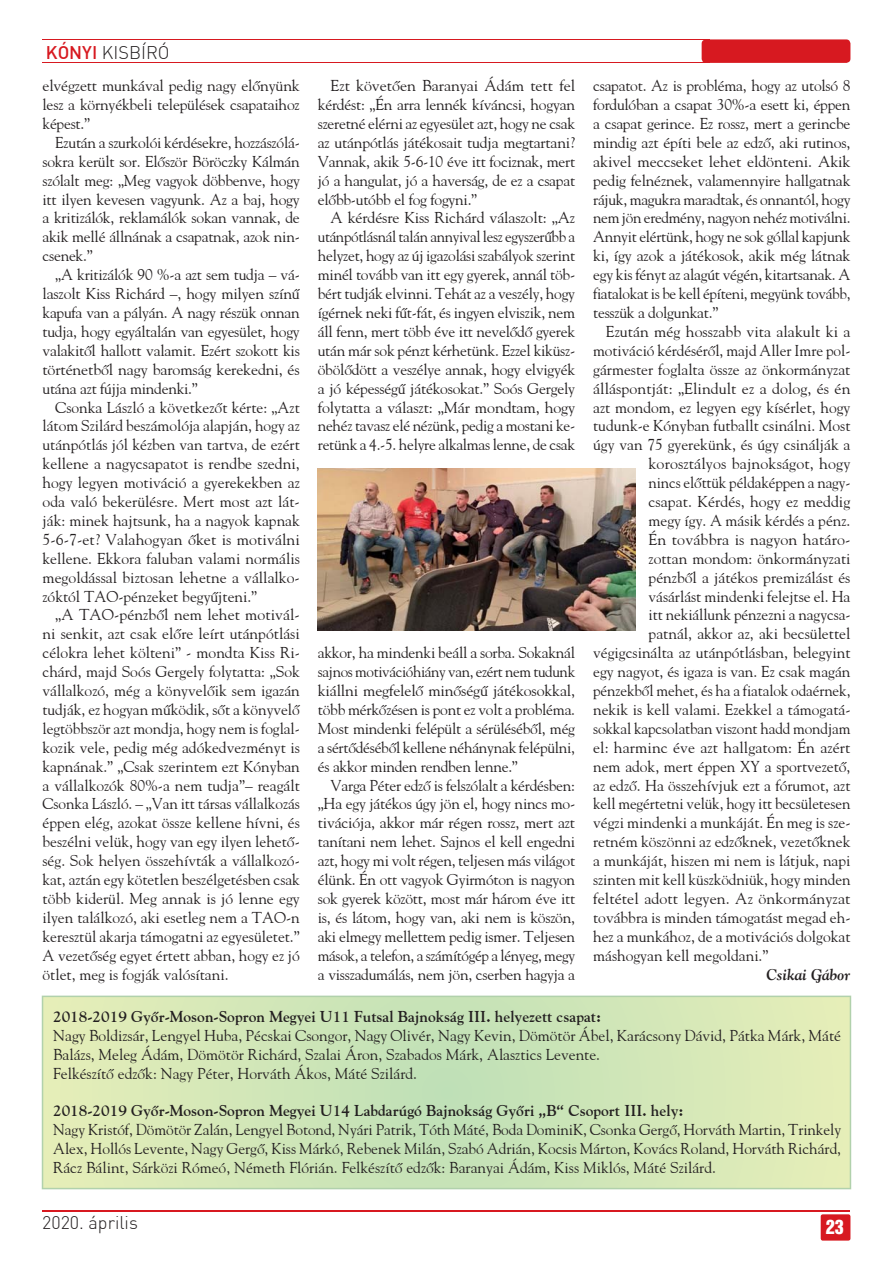
<style>
.page{position:relative;width:893px;height:1263px;background:#fff}
.page>*{position:absolute;margin:0;border:0;box-sizing:border-box;transform-origin:0 0}
.t1{font:18px "Din CE Lig H";color:#231f20}
.t2{font:18px "H Helv Inserat";color:#fff}
.t3{font:15.75px/18.9px "H Goudy";color:#231f20;text-align:justify}
.t4{font:700 15.75px "H Goudy";color:#231f20}
.t5{font:15.75px "H Goudy";color:#231f20;scale:.96 1}
.t6{font:italic 700 15.75px "H Goudy";color:#231f20}
.s1{font-family:"Din CE Med H";color:#d71920}
</style>
<div class="page">
<hr style="left:43px;top:1210px;width:807px;height:1px;background:#d71920">
<div style="left:821px;top:1214px;width:29px;height:26px;background:#d71920;border-radius:2px"></div>
<div style="left:702px;top:39px;width:148px;height:24px;background:#d71920;border-radius:4px"></div>
<hr style="left:43px;top:62px;width:667px;height:1px;background:#d71920">
<hr style="left:43px;top:39px;width:667px;height:1px;background:#d71920">
<svg style="left:42px;top:995px;width:809px;height:194px;background:#d2e6b7"></svg>
<img style="left:318px;top:468px;width:318px;height:163px">
<p class="t1" style="left:46px;top:42px;width:125px"><span class="s1">KÓNYI</span> KISBÍRÓ</p>
<p class="t3" style="left:43px;top:76px;width:259px">elvégzett munkával pedig nagy előnyünk lesz a környékbeli települések csapataihoz képest.”</p>
<p class="t3" style="left:43px;top:132px;width:259px;text-indent:13px">Ezután a szurkolói kérdésekre, hozzászólá&shy;sokra került sor. Először Böröczky Kálmán szólalt meg: „Meg vagyok döbbenve, hogy itt ilyen kevesen vagyunk. Az a baj, hogy a kritizálók, reklamálók sokan vannak, de akik mellé állnának a csapatnak, azok nin&shy;csenek.”</p>
<p class="t3" style="left:43px;top:265px;width:259px;text-indent:13px">„A kritizálók 90 %-a azt sem tudja – vá&shy;laszolt Kiss Richárd –, hogy milyen színű kapufa van a pályán. A nagy részük onnan tudja, hogy egyáltalán van egyesület, hogy valakitől hallott valamit. Ezért szokott kis történetből nagy baromság kerekedni, és utána azt fújja mindenki.”</p>
<p class="t3" style="left:43px;top:397px;width:259px;text-indent:13px">Csonka László a következőt kérte: „Azt látom Szilárd beszámolója alapján, hogy az utánpótlás jól kézben van tartva, de ezért kellene a nagycsapatot is rendbe szedni, hogy legyen motiváció a gyerekekben az oda való bekerülésre. Mert most azt lát&shy;ják: minek hajtsunk, ha a nagyok kapnak 5-6-7-et? Valahogyan őket is motiválni kellene. Ekkora faluban valami normális megoldással biztosan lehetne a vállalko&shy;zóktól TAO-pénzeket begyűjteni.”</p>
<p class="t3" style="left:43px;top:605px;width:259px;text-indent:13px">„A TAO-pénzből nem lehet motivál&shy;ni senkit, azt csak előre leírt utánpótlási célokra lehet költeni” - mondta Kiss Ri&shy;chárd, majd Soós Gergely folytatta: „Sok vállalkozó, még a könyvelőik sem igazán tudják, ez hogyan működik, sőt a könyvelő legtöbbször azt mondja, hogy nem is foglal&shy;kozik vele, pedig még adókedvezményt is kapnának.” „Csak szerintem ezt Kónyban a vállalkozók 80%-a nem tudja”– reagált Csonka László. – „Van itt társas vállalkozás éppen elég, azokat össze kellene hívni, és beszélni velük, hogy van egy ilyen lehető&shy;ség. Sok helyen összehívták a vállalkozó&shy;kat, aztán egy kötetlen beszélgetésben csak több kiderül. Meg annak is jó lenne egy ilyen találkozó, aki esetleg nem a TAO-n keresztül akarja támogatni az egyesületet.” A vezetőség egyet értett abban, hogy ez jó ötlet, meg is fogják valósítani.</p>
<p class="t3" style="left:318px;top:76px;width:259px;text-indent:13px">Ezt követően Baranyai Ádám tett fel kérdést: „Én arra lennék kíváncsi, hogyan szeretné elérni az egyesület azt, hogy ne csak az utánpótlás játékosait tudja megtartani?<br>Vannak, akik 5-6-10 éve itt fociznak, mert jó a hangulat, jó a haverság, de ez a csapat előbb-utóbb el fog fogyni.”</p>
<p class="t3" style="left:318px;top:208px;width:259px;text-indent:13px">A kérdésre Kiss Richárd válaszolt: „Az utánpótlásnál talán annyival lesz egyszerűbb a helyzet, hogy az új igazolási szabályok szerint minél tovább van itt egy gyerek, annál töb&shy;bért tudják elvinni. Tehát az a veszély, hogy ígérnek neki fűt-fát, és ingyen elviszik, nem áll fenn, mert több éve itt nevelődő gyerek után már sok pénzt kérhetünk. Ezzel kiküsz&shy;öbölődött a veszélye annak, hogy elvigyék a jó képességű játékosokat.” Soós Gergely folytatta a választ: „Már mondtam, hogy nehéz tavasz elé nézünk, pedig a mostani ke&shy;retünk a 4.-5. helyre alkalmas lenne, de csak</p>
<p class="t3" style="left:593px;top:76px;width:259px">csapatot. Az is probléma, hogy az utolsó 8 fordulóban a csapat 30%-a esett ki, éppen a csapat gerince. Ez rossz, mert a gerincbe mindig azt építi bele az edző, aki rutinos, akivel meccseket lehet eldönteni. Akik pedig felnéznek, valamennyire hallgatnak rájuk, magukra maradtak, és onnantól, hogy nem jön eredmény, nagyon nehéz motiválni.<br>Annyit elértünk, hogy ne sok góllal kapjunk ki, így azok a játékosok, akik még látnak egy kis fényt az alagút végén, kitartsanak. A fiatalokat is be kell építeni, megyünk tovább, tesszük a dolgunkat.”</p>
<p class="t3" style="left:606px;top:321px;width:246px">Ezután még hosszabb vita alakult ki a</p>
<p class="t3" style="left:593px;top:340px;width:259px">motiváció kérdéséről, majd Aller Imre pol-</p>
<p class="t3" style="left:593px;top:359px;width:259px">gármester foglalta össze az önkormányzat</p>
<p class="t3" style="left:593px;top:378px;width:259px">álláspontját: „Elindult ez a dolog, és én</p>
<p class="t3" style="left:593px;top:397px;width:259px">azt mondom, ez legyen egy kísérlet, hogy</p>
<p class="t3" style="left:593px;top:416px;width:259px">tudunk-e Kónyban futballt csinálni. Most</p>
<p class="t3" style="left:593px;top:435px;width:259px">úgy van 75 gyerekünk, és úgy csinálják a</p>
<p class="t3" style="left:649px;top:454px;width:203px">korosztályos bajnokságot, hogy</p>
<p class="t5" style="left:649px;top:473px;width:212px">nincs előttük példaképpen a nagy-</p>
<p class="t3" style="left:649px;top:492px;width:203px">csapat. Kérdés, hogy ez meddig</p>
<p class="t3" style="left:649px;top:510px;width:203px">megy így. A másik kérdés a pénz.</p>
<p class="t3" style="left:649px;top:529px;width:203px">Én továbbra is nagyon határo-</p>
<p class="t3" style="left:649px;top:548px;width:203px">zottan mondom: önkormányzati</p>
<p class="t3" style="left:649px;top:567px;width:203px">pénzből a játékos premizálást és</p>
<p class="t3" style="left:649px;top:586px;width:203px">vásárlást mindenki felejtse el. Ha</p>
<p class="t3" style="left:649px;top:605px;width:203px">itt nekiállunk pénzezni a nagycsa-</p>
<p class="t3" style="left:649px;top:624px;width:203px">patnál, akkor az, aki becsülettel</p>
<p class="t3" style="left:593px;top:643px;width:259px">végigcsinálta az utánpótlásban, belegyint</p>
<p class="t3" style="left:593px;top:662px;width:259px">egy nagyot, és igaza is van. Ez csak magán</p>
<p class="t5" style="left:593px;top:681px;width:270px">pénzekből mehet, és ha a fiatalok odaérnek,</p>
<p class="t3" style="left:593px;top:699px;width:259px">nekik is kell valami. Ezekkel a támogatá-</p>
<p class="t5" style="left:593px;top:719px;width:270px">sokkal kapcsolatban viszont hadd mondjam</p>
<p class="t3" style="left:593px;top:737px;width:259px">el: harminc éve azt hallgatom: Én azért</p>
<p class="t3" style="left:593px;top:756px;width:259px">nem adok, mert éppen XY a sportvezető,</p>
<p class="t3" style="left:593px;top:775px;width:259px">az edző. Ha összehívjuk ezt a fórumot, azt</p>
<p class="t5" style="left:593px;top:794px;width:270px">kell megértetni velük, hogy itt becsületesen</p>
<p class="t3" style="left:593px;top:813px;width:259px">végzi mindenki a munkáját. Én meg is sze-</p>
<p class="t3" style="left:593px;top:832px;width:259px">retném köszönni az edzőknek, vezetőknek</p>
<p class="t3" style="left:593px;top:851px;width:259px">a munkáját, hiszen mi nem is látjuk, napi</p>
<p class="t3" style="left:593px;top:870px;width:259px">szinten mit kell küszködniük, hogy minden</p>
<p class="t3" style="left:593px;top:888px;width:259px">feltétel adott legyen. Az önkormányzat</p>
<p class="t3" style="left:593px;top:907px;width:259px">továbbra is minden támogatást megad eh-</p>
<p class="t3" style="left:593px;top:926px;width:259px">hez a munkához, de a motivációs dolgokat</p>
<p class="t3" style="left:593px;top:945px;width:177px">máshogyan kell megoldani.”</p>
<p class="t6" style="left:766px;top:964px;width:86px">Csikai Gábor</p>
<p class="t4" style="left:53px;top:1007px;width:550px">2018-2019 Győr-Moson-Sopron Megyei U11 Futsal Bajnokság III. helyezett csapat:</p>
<p class="t3" style="left:53px;top:1025px;width:789px;text-align:left">Nagy Boldizsár, Lengyel Huba, Pécskai Csongor, Nagy Olivér, Nagy Kevin, Dömötör Ábel, Karácsony Dávid, Pátka Márk, Máté<br>Balázs, Meleg Ádám, Dömötör Richárd, Szalai Áron, Szabados Márk, Alasztics Levente.<br>Felkészítő edzők: Nagy Péter, Horváth Ákos, Máté Szilárd.</p>
<p class="t4" style="left:53px;top:1101px;width:632px">2018-2019 Győr-Moson-Sopron Megyei U14 Labdarúgó Bajnokság Győri „B“ Csoport III. hely:</p>
<p class="t3" style="left:53px;top:1120px;width:789px">Nagy Kristóf, Dömötör Zalán, Lengyel Botond, Nyári Patrik, Tóth Máté, Boda DominiK, Csonka Gergő, Horváth Martin, Trinkely Alex, Hollós Levente, Nagy Gergő, Kiss Márkó, Rebenek Milán, Szabó Adrián, Kocsis Márton, Kovács Roland, Horváth Richárd, Rácz Bálint, Sárközi Rómeó, Németh Flórián. Felkészítő edzők: Baranyai Ádám, Kiss Miklós, Máté Szilárd.</p>
<p class="t3" style="left:318px;top:643px;width:259px">akkor, ha mindenki beáll a sorba. Sokaknál sajnos motivációhiány van, ezért nem tudunk kiállni megfelelő minőségű játékosokkal, több mérkőzésen is pont ez volt a probléma.<br>Most mindenki felépült a sérüléséből, még a sértődéséből kellene néhánynak felépülni, és akkor minden rendben lenne.”</p>
<p class="t3" style="left:318px;top:775px;width:259px;text-indent:13px">Varga Péter edző is felszólalt a kérdésben: „Ha egy játékos úgy jön el, hogy nincs mo&shy;tivációja, akkor már régen rossz, mert azt tanítani nem lehet. Sajnos el kell engedni azt, hogy mi volt régen, teljesen más világot élünk. Én ott vagyok Gyirmóton is nagyon sok gyerek között, most már három éve itt is, és látom, hogy van, aki nem is köszön, aki elmegy mellettem pedig ismer. Teljesen mások, a telefon, a számítógép a lényeg, megy a visszadumálás, nem jön, cserben hagyja a</p>
<p class="t1" style="left:42px;top:1212px;width:97px">2020. április</p>
<p class="t2" style="left:826px;top:1216px;width:19px">23</p>
</div>
